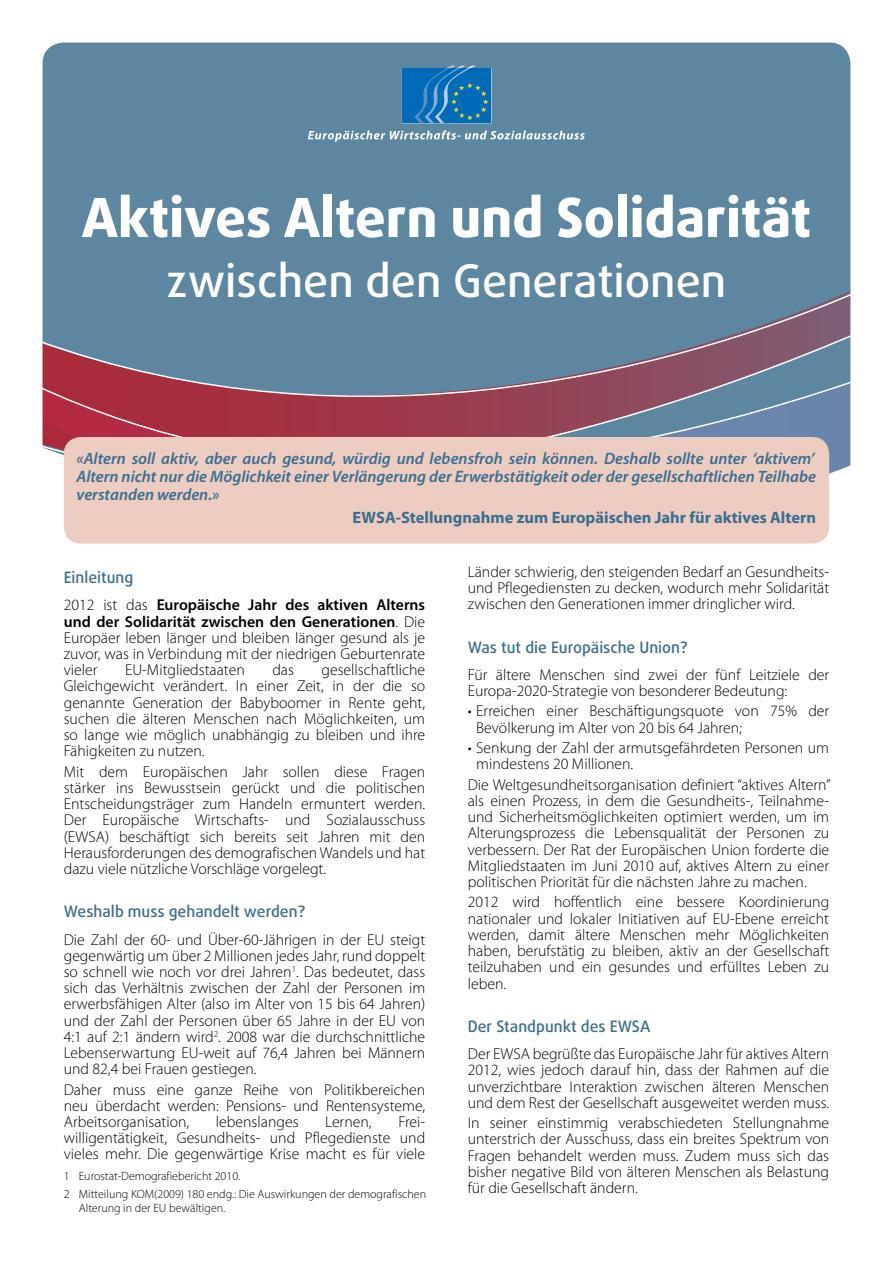
<style>
.page{position:relative;width:893px;height:1263px;background:#fff}
.page>*{position:absolute;margin:0;border:0;box-sizing:border-box;transform-origin:0 0}
.t1{font:800 54px "Daxline Pro";color:#fff}
.t2{font:500 45px "Daxline Pro";color:#fff}
.t3{font:italic 600 16.5px/18px "Myriad Pro";color:#3b6e8f;text-align:justify}
.t4{font:700 16.5px "Myriad Pro";color:#3b6e8f}
.t5{font:300 15.75px/16.2px "Myriad Pro";color:#000;text-align:justify}
.t6{font:500 15.75px "Daxline Pro";color:#3b6e8f}
.t7{font:300 12px/17.7px "Myriad Pro";color:#000}
.s1{font-weight:600}
</style>
<div class="page">
<svg style="left:42px;top:42px;width:809px;height:502px;background:#678099"></svg>
<div style="left:64px;top:437px;width:765px;height:106px;background:#edcdc1;border-radius:17px"></div>
<h1 class="t1" style="left:82px;top:182px;width:731px">Aktives Altern und Solidarität</h1>
<h2 class="t2" style="left:167px;top:251px;width:561px">zwischen den Generationen</h2>
<p class="t3" style="left:77px;top:449px;width:741px">«Altern soll aktiv, aber auch gesund, würdig und lebensfroh sein können. Deshalb sollte unter ‘aktivem’ Altern nicht nur die Möglichkeit einer Verlängerung der Erwerbstätigkeit oder der gesellschaftlichen Teilhabe verstanden werden.»</p>
<p class="t4" style="left:353px;top:506px;width:465px">EWSA-Stellungnahme zum Europäischen Jahr für aktives Altern</p>
<p class="t6" style="left:64px;top:567px;width:71px">Einleitung</p>
<p class="t5" style="left:64px;top:597px;width:363px">2012 ist das <span class="s1">Europäische Jahr des aktiven Alterns und der Solidarität zwischen den Generationen</span>. Die Europäer leben länger und bleiben länger gesund als je zuvor, was in Verbindung mit der niedrigen Geburtenrate vieler</p>
<p class="t5" style="left:64px;top:662px;width:363px;text-indent:258px">gesellschaftliche Gleichgewicht verändert. In einer Zeit, in der die so genannte Generation der Babyboomer in Rente geht, suchen die älteren Menschen nach Möglichkeiten, um so lange wie möglich unabhängig zu bleiben und ihre Fähigkeiten zu nutzen.</p>
<p class="t5" style="left:64px;top:763px;width:363px">Mit dem Europäischen Jahr sollen diese Fragen stärker ins Bewusstsein gerückt und die politischen Entscheidungsträger zum Handeln ermuntert werden.<br>Der Europäische Wirtschafts- und Sozialausschuss (EWSA) beschäftigt sich bereits seit Jahren mit den Herausforderungen des demografischen Wandels und hat dazu viele nützliche Vorschläge vorgelegt.</p>
<p class="t6" style="left:64px;top:901px;width:243px">Weshalb muss gehandelt werden?</p>
<p class="t5" style="left:64px;top:931px;width:363px">Die Zahl der 60- und Über-60-Jährigen in der EU steigt gegenwärtig um über 2 Millionen jedes Jahr, rund doppelt so schnell wie noch vor drei Jahren<sup>1</sup>. Das bedeutet, dass sich das Verhältnis zwischen der Zahl der Personen im erwerbsfähigen Alter (also im Alter von 15 bis 64 Jahren) und der Zahl der Personen über 65 Jahre in der EU von 4:1 auf 2:1 ändern wird<sup>2</sup>. 2008 war die durchschnittliche Lebenserwartung EU-weit auf 76,4 Jahren bei Männern und 82,4 bei Frauen gestiegen.</p>
<p class="t5" style="left:64px;top:1081px;width:363px">Daher muss eine ganze Reihe von Politikbereichen neu überdacht werden: Pensions- und Rentensysteme, Arbeitsorganisation,</p>
<p class="t5" style="left:125px;top:662px;width:121px">EU-Mitgliedstaaten</p>
<p class="t5" style="left:272px;top:662px;width:23px">das</p>
<p class="t5" style="left:216px;top:1113px;width:84px">lebenslanges</p>
<p class="t5" style="left:325px;top:1113px;width:48px">Lernen,</p>
<p class="t5" style="left:64px;top:1113px;width:363px;text-indent:335px">Frei&shy;willigentätigkeit, Gesundheits- und Pflegedienste und vieles mehr. Die gegenwärtige Krise macht es für viele</p>
<p class="t7" style="left:64px;top:1167px;width:364px">1 Eurostat-Demografiebericht 2010.<br>2 Mitteilung KOM(2009) 180 endg.: Die Auswirkungen der demografischen</p>
<p class="t7" style="left:79px;top:1198px;width:148px">Alterung in der EU bewältigen.</p>
<p class="t5" style="left:468px;top:563px;width:363px">Länder schwierig, den steigenden Bedarf an Gesundheits&shy;und Pflegediensten zu decken, wodurch mehr Solidarität zwischen den Generationen immer dringlicher wird.</p>
<p class="t6" style="left:468px;top:636px;width:222px">Was tut die Europäische Union?</p>
<p class="t5" style="left:468px;top:666px;width:363px">Für ältere Menschen sind zwei der fünf Leitziele der<br>Europa-2020-Strategie von besonderer Bedeutung:</p>
<p class="t5" style="left:476px;top:703px;width:354px;text-indent:-8px">• Erreichen einer Beschäftigungsquote von 75% der<br>Bevölkerung im Alter von 20 bis 64 Jahren;</p>
<p class="t5" style="left:476px;top:740px;width:354px;text-indent:-9px">• Senkung der Zahl der armutsgefährdeten Personen um mindestens 20 Millionen.</p>
<p class="t5" style="left:468px;top:776px;width:364px">Die Weltgesundheitsorganisation definiert “aktives Altern” als einen Prozess, in dem die Gesundheits-, Teilnahme&shy;und Sicherheitsmöglichkeiten optimiert werden, um im Alterungsprozess die Lebensqualität der Personen zu verbessern. Der Rat der Europäischen Union forderte die Mitgliedstaaten im Juni 2010 auf, aktives Altern zu einer politischen Priorität für die nächsten Jahre zu machen.</p>
<p class="t5" style="left:468px;top:894px;width:363px">2012 wird hoffentlich eine bessere Koordinierung nationaler und lokaler Initiativen auf EU-Ebene erreicht werden, damit ältere Menschen mehr Möglichkeiten haben, berufstätig zu bleiben, aktiv an der Gesellschaft teilzuhaben und ein gesundes und erfülltes Leben zu leben.</p>
<p class="t6" style="left:468px;top:1016px;width:184px">Der Standpunkt des EWSA</p>
<p class="t5" style="left:468px;top:1046px;width:363px">Der EWSA begrüßte das Europäische Jahr für aktives Altern 2012, wies jedoch darauf hin, dass der Rahmen auf die unverzichtbare Interaktion zwischen älteren Menschen und dem Rest der Gesellschaft ausgeweitet werden muss.</p>
<p class="t5" style="left:468px;top:1115px;width:363px">In seiner einstimmig verabschiedeten Stellungnahme unterstrich der Ausschuss, dass ein breites Spektrum von Fragen behandelt werden muss. Zudem muss sich das bisher negative Bild von älteren Menschen als Belastung für die Gesellschaft ändern.</p>
</div>
